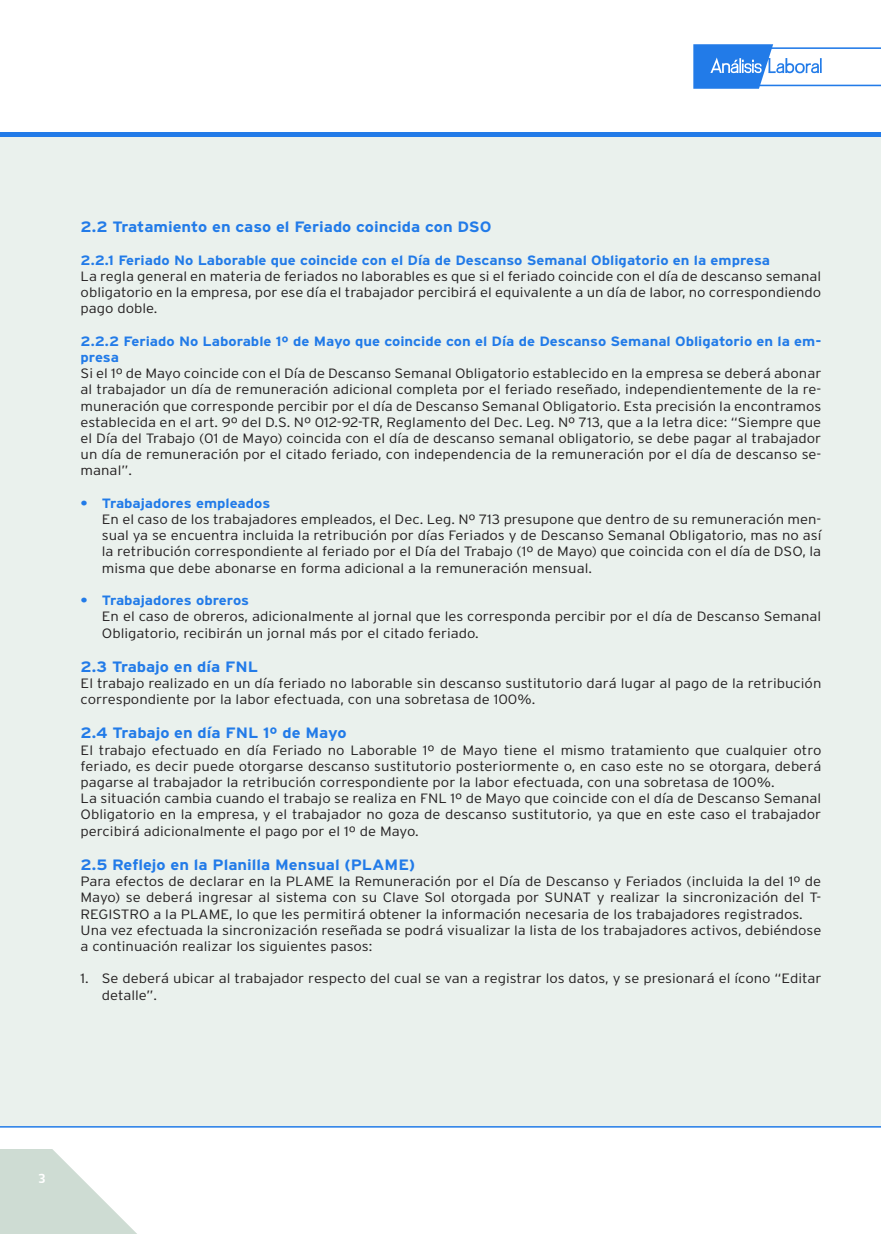
<style>
.page{position:relative;width:881px;height:1234px;background:#fff}
.page>*{position:absolute;margin:0;border:0;box-sizing:border-box;transform-origin:0 0}
.textotab{font:700 15px "Interstate";color:#227be8;scale:1.1 1}
.textotab-2{font:300 13.5px/16.2px "Interstate";color:#231f20;text-align:justify;scale:1.1 1}
.textotab-3{font:700 13.5px/16.2px "Interstate";color:#227be8;scale:1.1 1}
.t1{font:13.5px "Dyno";color:#fff}
</style>
<div class="page">
<svg style="left:0;top:1149px;width:136px;height:84px"></svg>
<svg style="left:693px;top:44px;width:187px;height:45px"></svg>
<div style="left:0;top:137px;width:880px;height:990px;background:#eaf1ed"></div>
<div style="left:0;top:132px;width:880px;height:5px;background:#227be8"></div>
<p class="textotab" style="left:81px;top:218px;width:375px">2.2 Tratamiento en caso el Feriado coincida con DSO</p>
<p class="textotab-3" style="left:81px;top:252px;width:628px">2.2.1 Feriado No Laborable que coincide con el Día de Descanso Semanal Obligatorio en la empresa</p>
<p class="textotab-2" style="left:81px;top:268px;width:674px">La regla general en materia de feriados no laborables es que si el feriado coincide con el día de descanso semanal obligatorio en la empresa, por ese día el trabajador percibirá el equivalente a un día de labor, no correspondiendo pago doble.</p>
<p class="textotab-3" style="left:81px;top:333px;width:674px">2.2.2 Feriado No Laborable 1º de Mayo que coincide con el Día de Descanso Semanal Obligatorio en la em&shy;presa</p>
<p class="textotab-2" style="left:81px;top:365px;width:674px">Si el 1º de Mayo coincide con el Día de Descanso Semanal Obligatorio establecido en la empresa se deberá abonar al trabajador un día de remuneración adicional completa por el feriado reseñado, independientemente de la re&shy;muneración que corresponde percibir por el día de Descanso Semanal Obligatorio. Esta precisión la encontramos establecida en el art. 9º del D.S. Nº 012-92-TR, Reglamento del Dec. Leg. Nº 713, que a la letra dice: “Siempre que el Día del Trabajo (01 de Mayo) coincida con el día de descanso semanal obligatorio, se debe pagar al trabajador un día de remuneración por el citado feriado, con independencia de la remuneración por el día de descanso se&shy;manal”.</p>
<p class="textotab-3" style="left:81px;top:495px;width:174px">• Trabajadores empleados</p>
<p class="textotab-2" style="left:102px;top:511px;width:655px">En el caso de los trabajadores empleados, el Dec. Leg. Nº 713 presupone que dentro de su remuneración men&shy;sual ya se encuentra incluida la retribución por días Feriados y de Descanso Semanal Obligatorio, mas no así la retribución correspondiente al feriado por el Día del Trabajo (1º de Mayo) que coincida con el día de DSO, la misma que debe abonarse en forma adicional a la remuneración mensual.</p>
<p class="textotab-3" style="left:81px;top:592px;width:155px">• Trabajadores obreros</p>
<p class="textotab-2" style="left:102px;top:608px;width:655px">En el caso de obreros, adicionalmente al jornal que les corresponda percibir por el día de Descanso Semanal<br>Obligatorio, recibirán un jornal más por el citado feriado.</p>
<p class="textotab" style="left:81px;top:658px;width:163px">2.3 Trabajo en día FNL</p>
<p class="textotab-2" style="left:81px;top:674px;width:674px">El trabajo realizado en un día feriado no laborable sin descanso sustitutorio dará lugar al pago de la retribución correspondiente por la labor efectuada, con una sobretasa de 100%.</p>
<p class="textotab" style="left:81px;top:724px;width:243px">2.4 Trabajo en día FNL 1º de Mayo</p>
<p class="textotab-2" style="left:81px;top:741px;width:674px">El trabajo efectuado en día Feriado no Laborable 1º de Mayo tiene el mismo tratamiento que cualquier otro feriado, es decir puede otorgarse descanso sustitutorio posteriormente o, en caso este no se otorgara, deberá pagarse al trabajador la retribución correspondiente por la labor efectuada, con una sobretasa de 100%.</p>
<p class="textotab-2" style="left:81px;top:790px;width:674px">La situación cambia cuando el trabajo se realiza en FNL 1º de Mayo que coincide con el día de Descanso Semanal Obligatorio en la empresa, y el trabajador no goza de descanso sustitutorio, ya que en este caso el trabajador percibirá adicionalmente el pago por el 1º de Mayo.</p>
<p class="textotab" style="left:81px;top:856px;width:305px">2.5 Reflejo en la Planilla Mensual (PLAME)</p>
<p class="textotab-2" style="left:81px;top:872px;width:674px">Para efectos de declarar en la PLAME la Remuneración por el Día de Descanso y Feriados (incluida la del 1º de Mayo) se deberá ingresar al sistema con su Clave Sol otorgada por SUNAT y realizar la sincronización del T-REGISTRO a la PLAME, lo que les permitirá obtener la información necesaria de los trabajadores registrados.</p>
<p class="textotab-2" style="left:81px;top:921px;width:674px">Una vez efectuada la sincronización reseñada se podrá visualizar la lista de los trabajadores activos, debiéndose a continuación realizar los siguientes pasos:</p>
<p class="textotab-2" style="left:102px;top:970px;width:655px;text-indent:-21px">1. Se deberá ubicar al trabajador respecto del cual se van a registrar los datos, y se presionará el ícono “Editar detalle”.</p>
<p class="t1" style="left:38px;top:1169px;width:9px">3</p>
</div>
